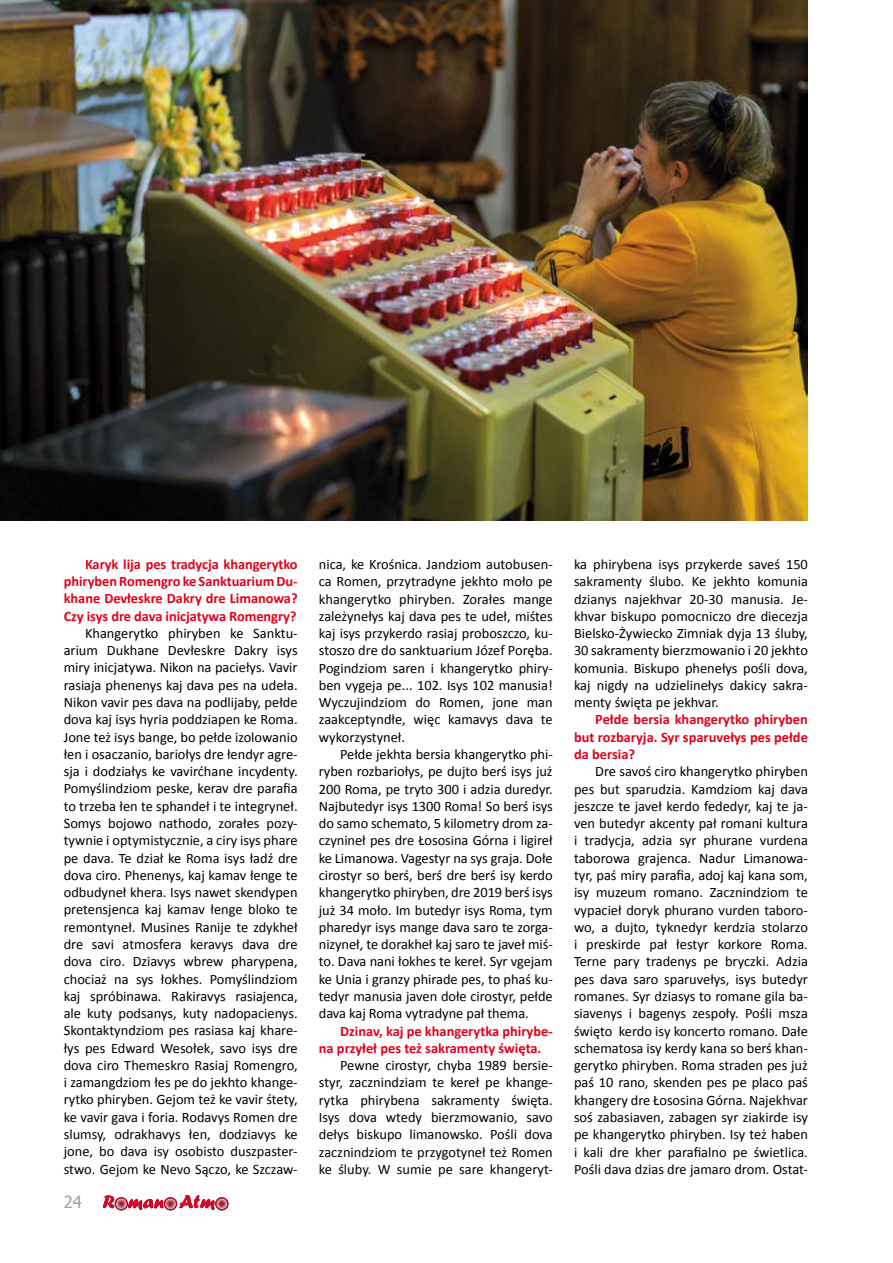
<style>
.page{position:relative;width:893px;height:1263px;background:#fff}
.page>*{position:absolute;margin:0;border:0;box-sizing:border-box;transform-origin:0 0}
.t1{font:16.5px "Tahoma";color:#99a1a6}
.t2{font:14.4px/17.2px "Calibri";color:#000;text-align:justify}
.t3{font:700 14.4px/17.2px "Calibri";color:#e2001a;text-align:justify}
</style>
<div class="page">
<svg style="left:103px;top:1195px;width:125px;height:15px"></svg>
<img style="left:0;top:0;width:808px;height:520px">
<p class="t3" style="left:64px;top:555px;width:235px;text-indent:21px">Karyk lija pes tradycja khangerytko phiryben Romengro ke Sanktuarium Du&shy;khane Devłeskre Dakry dre Limanowa?<br>Czy isys dre dava inicjatywa Romengry?</p>
<p class="t2" style="left:64px;top:624px;width:235px;text-indent:21px">Khangerytko phiryben ke Sanktu&shy;arium Dukhane Devłeskre Dakry isys miry inicjatywa. Nikon na paciełys. Vavir rasiaja phenenys kaj dava pes na udeła.<br>Nikon vavir pes dava na podlijaby, pełde dova kaj isys hyria poddziapen ke Roma.<br>Jone też isys bange, bo pełde izolowanio łen i osaczanio, bariołys dre łendyr agre&shy;sja i dodziałys ke vavirćhane incydenty.<br>Pomyślindziom peske, kerav dre parafia to trzeba łen te sphandeł i te integryneł.<br>Somys bojowo nathodo, zorałes pozy&shy;tywnie i optymistycznie, a ciry isys phare pe dava. Te dział ke Roma isys ładź dre dova ciro. Phenenys, kaj kamav łenge te odbudyneł khera. Isys nawet skendypen pretensjenca kaj kamav łenge bloko te remontyneł. Musines Ranije te zdykheł dre savi atmosfera keravys dava dre dova ciro. Dziavys wbrew pharypena, chociaż na sys łokhes. Pomyślindziom kaj spróbinawa. Rakiravys rasiajenca, ale kuty podsanys, kuty nadopacienys.<br>Skontaktyndziom pes rasiasa kaj khare&shy;łys pes Edward Wesołek, savo isys dre dova ciro Themeskro Rasiaj Romengro, i zamangdziom łes pe do jekhto khange&shy;rytko phiryben. Gejom też ke vavir śtety, ke vavir gava i foria. Rodavys Romen dre slumsy, odrakhavys łen, dodziavys ke jone, bo dava isy osobisto duszpaster&shy;stwo. Gejom ke Nevo Sączo, ke Szczaw-</p>
<p class="t1" style="left:64px;top:1190px;width:10px">24</p>
<p class="t2" style="left:319px;top:555px;width:235px">nica, ke Krośnica. Jandziom autobusen&shy;ca Romen, przytradyne jekhto moło pe khangerytko phiryben. Zorałes mange zależynełys kaj dava pes te udeł, miśtes kaj isys przykerdo rasiaj proboszczo, ku&shy;stoszo dre do sanktuarium Józef Poręba.<br>Pogindziom saren i khangerytko phiry&shy;ben vygeja pe... 102. Isys 102 manusia!<br>Wyczujindziom do Romen, jone man zaakceptyndłe, więc kamavys dava te wykorzystyneł.</p>
<p class="t2" style="left:319px;top:745px;width:235px;text-indent:21px">Pełde jekhta bersia khangerytko phi&shy;ryben rozbariołys, pe dujto berś isys już 200 Roma, pe tryto 300 i adzia duredyr.<br>Najbutedyr isys 1300 Roma! So berś isys do samo schemato, 5 kilometry drom za&shy;czynineł pes dre Łososina Górna i ligireł ke Limanowa. Vagestyr na sys graja. Dołe cirostyr so berś, berś dre berś isy kerdo khangerytko phiryben, dre 2019 berś isys już 34 moło. Im butedyr isys Roma, tym pharedyr isys mange dava saro te zorga&shy;nizyneł, te dorakheł kaj saro te javeł miś&shy;to. Dava nani łokhes te kereł. Syr vgejam ke Unia i granzy phirade pes, to phaś ku&shy;tedyr manusia javen dołe cirostyr, pełde dava kaj Roma vytradyne pał thema.</p>
<p class="t3" style="left:319px;top:1021px;width:235px;text-indent:21px">Dzinav, kaj pe khangerytka phirybe&shy;na przyłeł pes też sakramenty święta.</p>
<p class="t2" style="left:319px;top:1056px;width:235px;text-indent:21px">Pewne cirostyr, chyba 1989 bersie&shy;styr, zacznindziam te kereł pe khange&shy;rytka phirybena sakramenty święta.<br>Isys dova wtedy bierzmowanio, savo dełys biskupo limanowsko. Pośli dova zacznindziom te przygotyneł też Romen ke śluby. W sumie pe sare khangeryt-</p>
<p class="t2" style="left:574px;top:555px;width:235px">ka phirybena isys przykerde saveś 150 sakramenty ślubo. Ke jekhto komunia dzianys najekhvar 20-30 manusia. Je&shy;khvar biskupo pomocniczo dre diecezja Bielsko-Żywiecko Zimniak dyja 13 śluby, 30 sakramenty bierzmowanio i 20 jekhto komunia. Biskupo phenełys pośli dova, kaj nigdy na udzielinełys dakicy sakra&shy;menty święta pe jekhvar.</p>
<p class="t3" style="left:574px;top:710px;width:235px;text-indent:21px">Pełde bersia khangerytko phiryben but rozbaryja. Syr sparuvełys pes pełde da bersia?</p>
<p class="t2" style="left:574px;top:762px;width:235px;text-indent:21px">Dre savoś ciro khangerytko phiryben pes but sparudzia. Kamdziom kaj dava jeszcze te javeł kerdo fededyr, kaj te ja&shy;ven butedyr akcenty pał romani kultura i tradycja, adzia syr phurane vurdena taborowa grajenca. Nadur Limanowa&shy;tyr, paś miry parafia, adoj kaj kana som, isy muzeum romano. Zacznindziom te vypacieł doryk phurano vurden taboro&shy;wo, a dujto, tyknedyr kerdzia stolarzo i preskirde pał łestyr korkore Roma.<br>Terne pary tradenys pe bryczki. Adzia pes dava saro sparuvełys, isys butedyr romanes. Syr dziasys to romane gila ba&shy;siavenys i bagenys zespoły. Pośli msza święto kerdo isy koncerto romano. Dałe schematosa isy kerdy kana so berś khan&shy;gerytko phiryben. Roma straden pes już paś 10 rano, skenden pes pe placo paś khangery dre Łososina Górna. Najekhvar soś zabasiaven, zabagen syr ziakirde isy pe khangerytko phiryben. Isy też haben i kali dre kher parafialno pe świetlica.<br>Pośli dava dzias dre jamaro drom. Ostat-</p>
</div>
